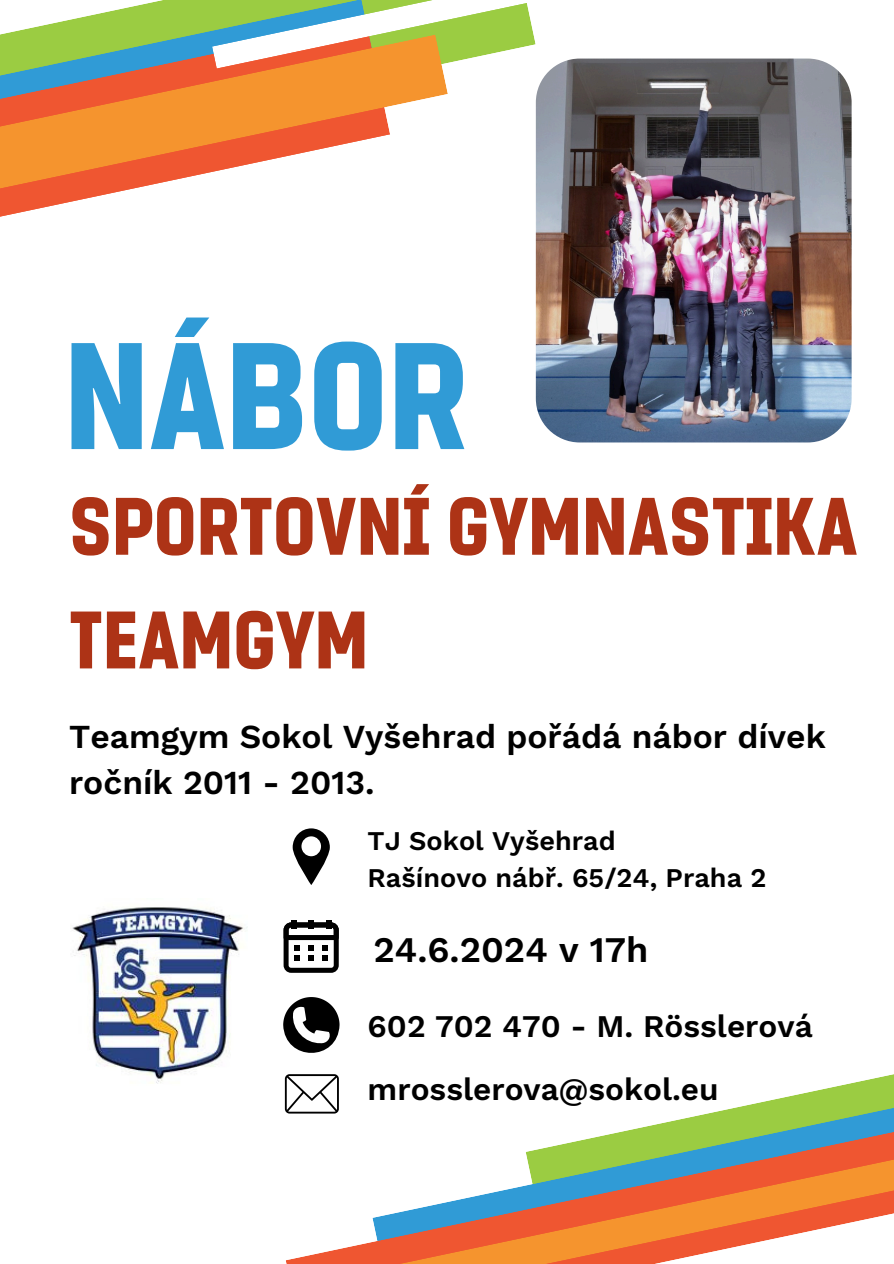
<style>
.page{position:relative;width:894px;height:1264px;background:#fff}
.page>*{position:absolute;margin:0;border:0;box-sizing:border-box;transform-origin:0 0}
.t1{font:152.1px "Sokol Tyrs";color:#309bd6}
.t2{font:81.75px/113.7px "Sokol Tyrs";color:#ad3316}
.t3{font:600 36px "Work Sans";color:#000}
.t4{font:600 33.6px/46.2px "Work Sans";color:#000}
.t5{font:600 31.5px "Work Sans";color:#000}
.t6{font:600 27px "Work Sans";color:#000}
</style>
<div class="page">
<svg style="left:65px;top:0;width:147px;height:21px;fill:#9bcc42"></svg>
<svg style="left:0;top:21px;width:212px;height:14px;background:#a8d25f"></svg>
<svg style="left:0;top:35px;width:448px;height:66px;background:#b6935a"></svg>
<svg style="left:0;top:101px;width:414px;height:116px"></svg>
<svg style="left:212px;top:0;width:624px;height:69px"></svg>
<svg style="left:292px;top:828px;width:38px;height:57px"></svg>
<div style="left:291px;top:919px;width:5px;height:9px;background:#000"></div>
<div style="left:308px;top:919px;width:5px;height:9px;background:#000"></div>
<div style="left:326px;top:919px;width:5px;height:9px;background:#000"></div>
<svg style="left:283px;top:922px;width:55px;height:50px"></svg>
<svg style="left:283px;top:997px;width:56px;height:44px"></svg>
<img style="left:535px;top:59px;width:315px;height:383px;border-radius:44px">
<img style="left:72px;top:907px;width:176px;height:177px">
<svg style="left:284px;top:1074px;width:609px;height:189px"></svg>
<svg style="left:364px;top:1120px;width:529px;height:143px"></svg>
<svg style="left:285px;top:1074px;width:54px;height:39px"></svg>
<h3 class="t1" style="left:64px;top:299px;width:405px">NÁBOR</h3>
<h2 class="t2" style="left:69px;top:466px;width:789px">SPORTOVNÍ GYMNASTIKA<br>TEAMGYM</h2>
<p class="t4" style="left:69px;top:715px;width:758px">Teamgym Sokol Vyšehrad pořádá nábor dívek ročník 2011 - 2013.</p>
<p class="t6" style="left:367px;top:829px;width:249px">TJ Sokol Vyšehrad</p>
<p class="t6" style="left:367px;top:866px;width:400px">Rašínovo nábř. 65/24, Praha 2</p>
<p class="t3" style="left:373px;top:934px;width:276px">24.6.2024 v 17h</p>
<p class="t5" style="left:367px;top:1013px;width:446px">602 702 470 - M. Rösslerová</p>
<h3 class="t5" style="left:367px;top:1076px;width:352px">mrosslerova@sokol.eu</h3>
</div>
